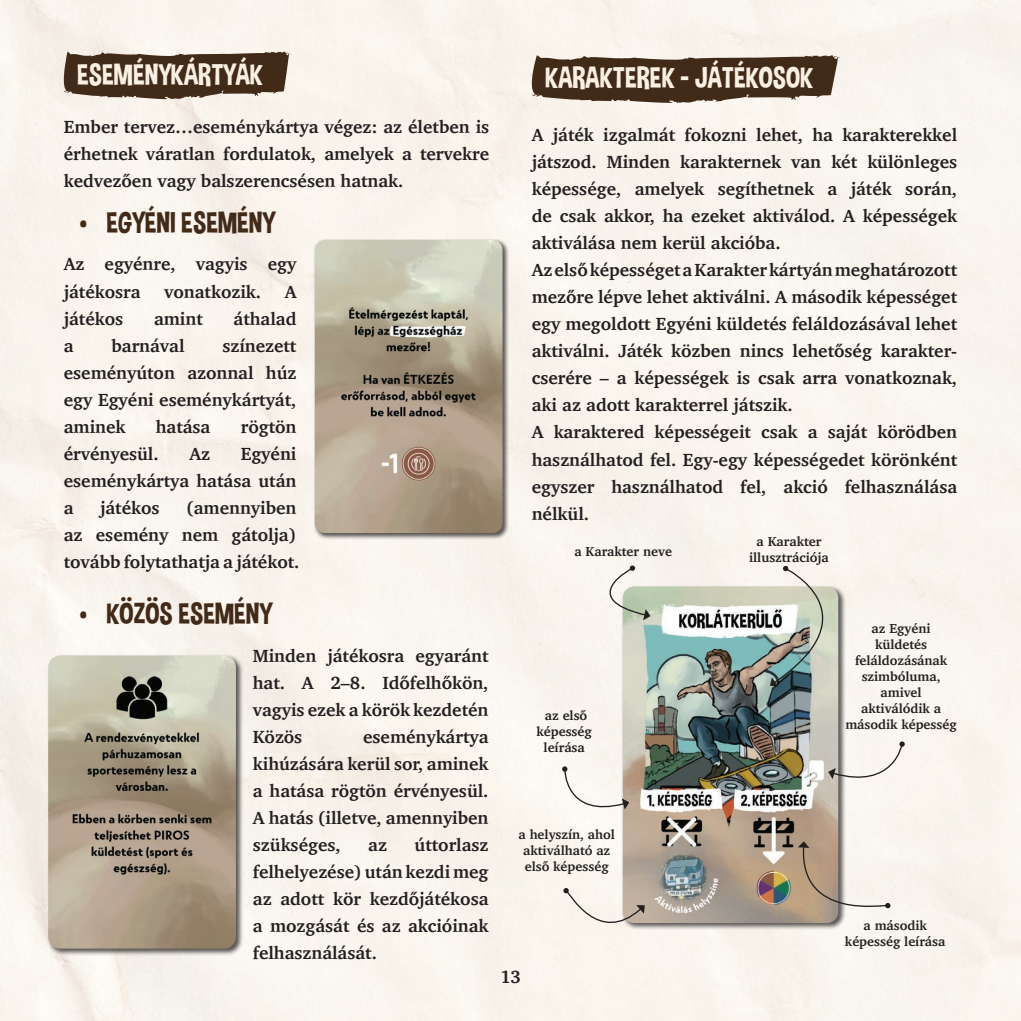
<style>
.page{position:relative;width:1021px;height:1021px;background:#fff}
.page>*{position:absolute;margin:0;border:0;box-sizing:border-box;transform-origin:0 0}
.t1{font:30px "Dimbo";color:#f9f0e4}
.t2{font:30px "Dimbo";color:#422a18}
.t3{font:700 18px/27px "Charter";color:#231f20;text-align:justify}
.t4{font:700 13.35px/16px "Charter";color:#231f20;text-align:center}
</style>
<div class="page">
<svg style="left:63px;top:51px;width:228px;height:49px;background:#624e3d"></svg>
<div style="left:313px;top:238px;width:196px;height:301px;background:#231f20;opacity:.75"></div>
<img style="left:315px;top:240px;width:187px;height:293px">
<div style="left:47px;top:654px;width:197px;height:302px;background:#231f20;opacity:.75"></div>
<img style="left:48px;top:655px;width:188px;height:293px">
<svg style="left:531px;top:55px;width:309px;height:48px;background:#5f4a3a"></svg>
<div style="left:621px;top:585px;width:224px;height:345px;background:#231f20;opacity:.75"></div>
<img style="left:622px;top:586px;width:216px;height:337px">
<svg style="left:561px;top:766px;width:68px;height:53px"></svg>
<svg style="left:828px;top:741px;width:77px;height:49px"></svg>
<svg style="left:563px;top:887px;width:81px;height:59px;background:#e7e1d9"></svg>
<svg style="left:574px;top:565px;width:76px;height:55px"></svg>
<svg style="left:770px;top:565px;width:105px;height:122px"></svg>
<svg style="left:797px;top:841px;width:93px;height:79px"></svg>
<h1 class="t1" style="left:77px;top:56px;width:187px">ESEMÉNYKÁRTYÁK</h1>
<p class="t3" style="left:64px;top:113px;width:427px">Ember tervez…eseménykártya végez: az életben is érhetnek váratlan fordulatok, amelyek a tervekre kedvezően vagy balszerencsésen hatnak.</p>
<h1 class="t2" style="left:79px;top:204px;width:197px">• EGYÉNI ESEMÉNY</h1>
<p class="t3" style="left:64px;top:250px;width:234px">Az egyénre, vagyis egy játékosra</p>
<p class="t3" style="left:164px;top:277px;width:98px">vonatkozik.</p>
<p class="t3" style="left:285px;top:277px;width:13px">A</p>
<p class="t3" style="left:64px;top:304px;width:61px">játékos</p>
<p class="t3" style="left:154px;top:304px;width:50px">amint</p>
<p class="t3" style="left:234px;top:304px;width:64px">áthalad</p>
<p class="t3" style="left:64px;top:331px;width:11px">a</p>
<p class="t3" style="left:111px;top:331px;width:74px">barnával</p>
<p class="t3" style="left:64px;top:331px;width:234px;text-indent:159px">színezett eseményúton azonnal húz egy Egyéni eseménykártyát, aminek</p>
<p class="t3" style="left:156px;top:412px;width:56px">hatása</p>
<p class="t3" style="left:241px;top:412px;width:57px">rögtön</p>
<p class="t3" style="left:64px;top:439px;width:96px">érvényesül.</p>
<p class="t3" style="left:189px;top:439px;width:22px">Az</p>
<p class="t3" style="left:64px;top:439px;width:234px;text-indent:177px">Egyéni eseménykártya hatása után a</p>
<p class="t3" style="left:100px;top:493px;width:61px">játékos</p>
<p class="t3" style="left:64px;top:493px;width:237px;text-align:left;text-indent:122px">(amennyiben az esemény nem gátolja) tovább folytathatja a játékot.</p>
<h1 class="t2" style="left:79px;top:595px;width:194px">• KÖZÖS ESEMÉNY</h1>
<p class="t3" style="left:253px;top:641px;width:237px">Minden játékosra egyaránt hat. A 2–8. Időfelhőkön, vagyis ezek a körök kezdetén Közös</p>
<p class="t3" style="left:253px;top:722px;width:237px;text-indent:110px">eseménykártya kihúzására kerül sor, aminek a hatása rögtön érvényesül.<br>A hatás (illetve, amennyiben szükséges,</p>
<p class="t3" style="left:253px;top:830px;width:237px;text-indent:162px">úttorlasz felhelyezése) után kezdi meg az adott kör kezdőjátékosa a mozgását és az akcióinak felhasználását.</p>
<p class="t3" style="left:368px;top:830px;width:20px">az</p>
<h1 class="t1" style="left:545px;top:60px;width:270px">KARAKTEREK - JÁTÉKOSOK</h1>
<p class="t3" style="left:531px;top:121px;width:427px;text-align:left">A játék izgalmát fokozni lehet, ha karakterekkel játszod. Minden karakternek van két különleges képessége, amelyek segíthetnek a játék során, de csak akkor, ha ezeket aktiválod. A képességek aktiválása nem kerül akcióba.<br>Az első képességet a Karakter kártyán meghatározott mezőre lépve lehet aktiválni. A második képességet egy megoldott Egyéni küldetés feláldozásával lehet aktiválni. Játék közben nincs lehetőség karakter&shy;cserére – a képességek is csak arra vonatkoznak, aki az adott karakterrel játszik.<br>A karaktered képességeit csak a saját körödben használhatod fel. Egy-egy képességedet körönként egyszer használhatod fel, akció felhasználása nélkül.</p>
<p class="t4" style="left:574px;top:543px;width:99px">a Karakter neve</p>
<p class="t4" style="left:749px;top:533px;width:81px">a Karakter illusztrációja</p>
<p class="t4" style="left:536px;top:707px;width:57px">az első képesség leírása</p>
<p class="t4" style="left:518px;top:826px;width:98px">a helyszín, ahol aktiválható az első képesség</p>
<p class="t3" style="left:500px;top:963px;width:22px">13</p>
<p class="t4" style="left:845px;top:620px;width:113px">az Egyéni küldetés feláldozásának szimbóluma, amivel aktiválódik a második képesség</p>
<p class="t4" style="left:845px;top:916px;width:102px">a második képesség leírása</p>
</div>
